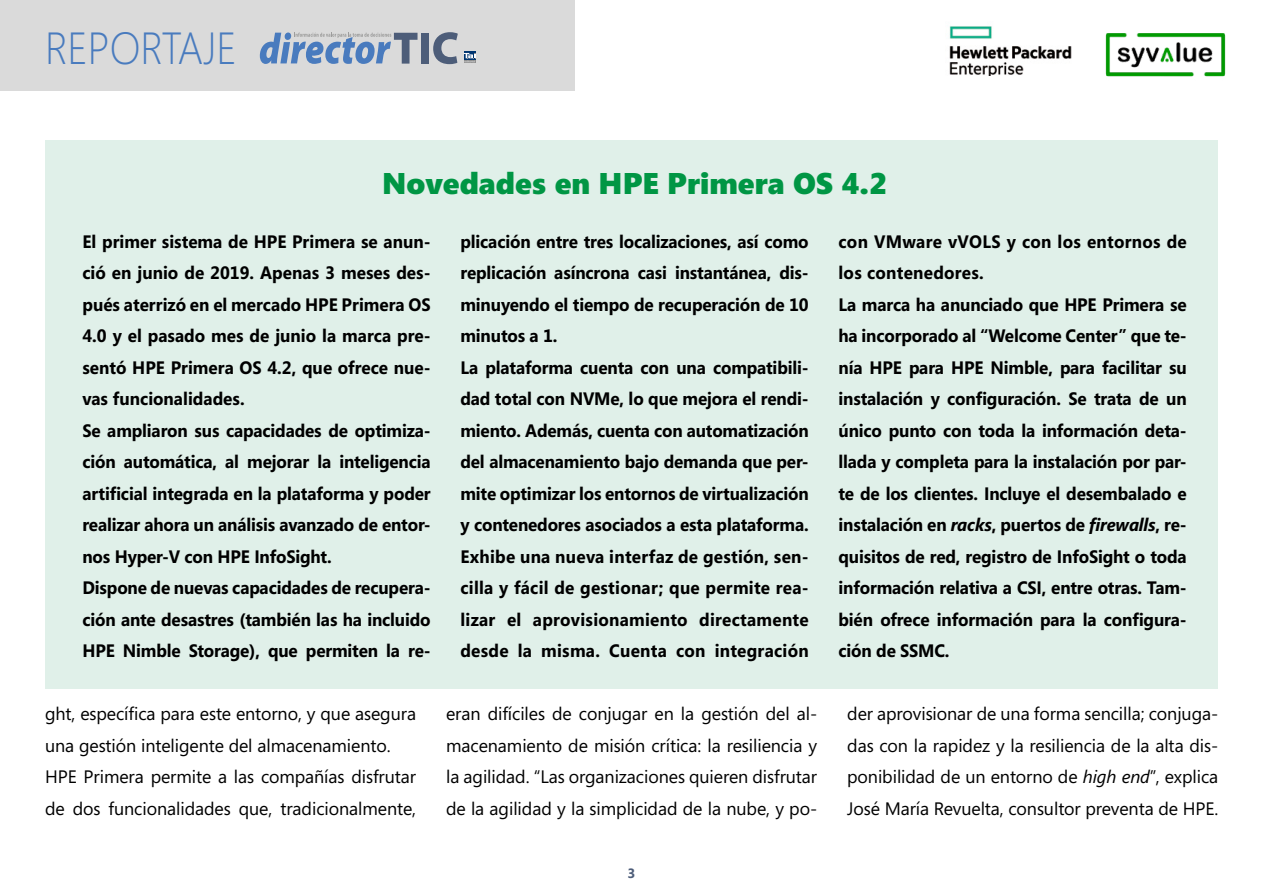
<style>
.page{position:relative;width:1263px;height:893px;background:#fff}
.page>*{position:absolute;margin:0;border:0;box-sizing:border-box;transform-origin:0 0}
.t1{font:300 45px "Segoe";color:#497bbe;scale:.9 1}
.t2{font:900 30px "Segoe";color:#009644}
.t3{font:700 18px/31.5px "Segoe";letter-spacing:-.01em;color:#000;scale:.95 1}
.t4{font:18px/31.5px "Segoe";letter-spacing:-.005em;color:#000;text-align:justify}
.t5{font:700 13.5px "Segoe";color:#4d5d79}
.s1{font-style:italic}
</style>
<div class="page">
<div style="left:0;top:0;width:574px;height:90px;background:#dadada"></div>
<div style="left:421px;top:33px;width:8px;height:31px;background:#4d5d79"></div>
<svg style="left:433px;top:32px;width:25px;height:32px"></svg>
<div style="left:464px;top:51px;width:11px;height:9px;background:#003671"></div>
<svg style="left:464px;top:53px;width:12px;height:10px"></svg>
<svg style="left:260px;top:33px;width:157px;height:31px"></svg>
<img style="left:949px;top:26px;width:123px;height:49px">
<img style="left:1105px;top:33px;width:121px;height:44px">
<div style="left:45px;top:140px;width:1173px;height:549px;background:#e0f0e9"></div>
<h1 class="t1" style="left:45px;top:22px;width:215px">REPORTAJE</h1>
<h2 class="t2" style="left:382px;top:166px;width:506px">Novedades en HPE Primera OS 4.2</h2>
<p class="t3" style="left:82px;top:225px;width:368px">El primer sistema de HPE Primera se anun&shy;ció en junio de 2019. Apenas 3 meses des&shy;pués aterrizó en el mercado HPE Primera OS 4.0 y el pasado mes de junio la marca pre&shy;sentó HPE Primera OS 4.2, que ofrece nue&shy;vas funcionalidades.<br>Se ampliaron sus capacidades de optimiza&shy;ción automática, al mejorar la inteligencia artificial integrada en la plataforma y poder realizar ahora un análisis avanzado de entor&shy;nos Hyper-V con HPE InfoSight.<br>Dispone de nuevas capacidades de recupera&shy;ción ante desastres (también las ha incluido HPE Nimble Storage), que permiten la re-</p>
<p class="t3" style="left:460px;top:225px;width:368px">plicación entre tres localizaciones, así como replicación asíncrona casi instantánea, dis&shy;minuyendo el tiempo de recuperación de 10 minutos a 1.<br>La plataforma cuenta con una compatibili&shy;dad total con NVMe, lo que mejora el rendi&shy;miento. Además, cuenta con automatización del almacenamiento bajo demanda que per&shy;mite optimizar los entornos de virtualización y contenedores asociados a esta plataforma.<br>Exhibe una nueva interfaz de gestión, sen&shy;cilla y fácil de gestionar; que permite rea&shy;lizar el aprovisionamiento directamente desde la misma. Cuenta con integración</p>
<p class="t3" style="left:838px;top:225px;width:368px">con VMware vVOLS y con los entornos de los contenedores.<br>La marca ha anunciado que HPE Primera se ha incorporado al “Welcome Center” que te&shy;nía HPE para HPE Nimble, para facilitar su instalación y configuración. Se trata de un único punto con toda la información deta&shy;llada y completa para la instalación por par&shy;te de los clientes. Incluye el desembalado e instalación en <span class="s1">racks</span>, puertos de <span class="s1">firewalls</span>, re&shy;quisitos de red, registro de InfoSight o toda información relativa a CSI, entre otras. Tam&shy;bién ofrece información para la configura&shy;ción de SSMC.</p>
<p class="t4" style="left:45px;top:697px;width:373px;text-align:left">ght, específica para este entorno, y que asegura una gestión inteligente del almacenamiento.<br>HPE Primera permite a las compañías disfrutar de dos funcionalidades que, tradicionalmente,</p>
<p class="t4" style="left:446px;top:697px;width:373px">eran difíciles de conjugar en la gestión del al&shy;macenamiento de misión crítica: la resiliencia y la agilidad. “Las organizaciones quieren disfrutar de la agilidad y la simplicidad de la nube, y po-</p>
<p class="t4" style="left:847px;top:697px;width:373px">der aprovisionar de una forma sencilla; conjuga&shy;das con la rapidez y la resiliencia de la alta dis&shy;ponibilidad de un entorno de <span class="s1">high end</span>”, explica José María Revuelta, consultor preventa de HPE.</p>
<p class="t5" style="left:628px;top:864px;width:9px">3</p>
</div>
